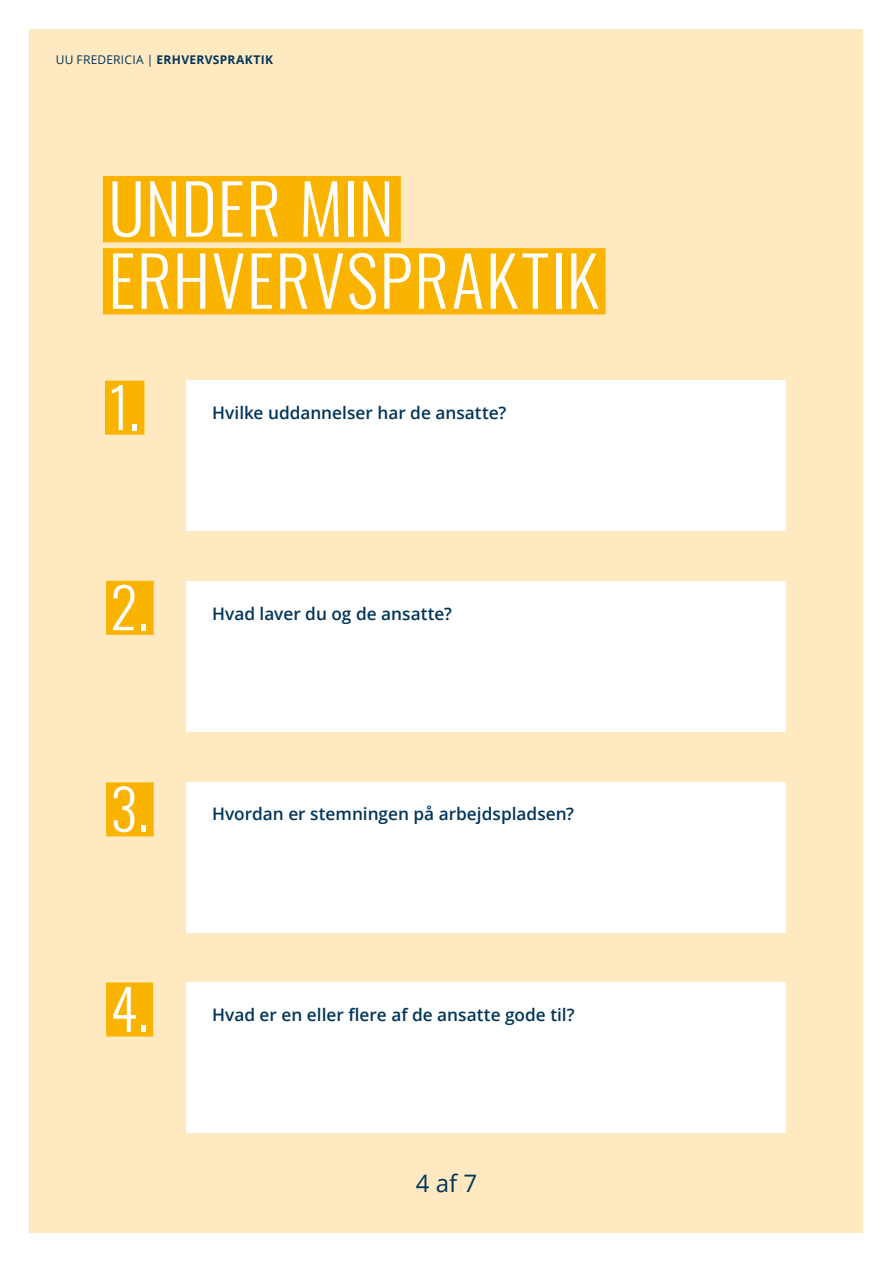
<style>
.page{position:relative;width:893px;height:1263px;background:#fff}
.page>*{position:absolute;margin:0;border:0;box-sizing:border-box;transform-origin:0 0}
.FK_brød{font:300 68.25px "Oswald";letter-spacing:.02em;color:#fff}
.FK_brød-2{font:300 55.65px "Oswald";color:#fff}
.Gul{font:300 55.65px "Oswald";color:#fff}
.t1{font:24px "Open Sans";color:#00355c}
.FK_underrubrik{font:600 17.25px "Open Sans";color:#00355c}
.t2{font:700 12px "Open Sans";letter-spacing:.025em;color:#00355c}
.s1{font-weight:400}
</style>
<div class="page">
<div style="left:30px;top:30px;width:833px;height:1203px;background:#ffe9c0"></div>
<div style="left:103px;top:176px;width:298px;height:66px;background:#fab400"></div>
<div style="left:103px;top:248px;width:503px;height:66px;background:#fab400"></div>
<div style="left:105px;top:381px;width:39px;height:54px;background:#fab400"></div>
<div style="left:106px;top:581px;width:48px;height:54px;background:#fab400"></div>
<div style="left:106px;top:782px;width:48px;height:54px;background:#fab400"></div>
<div style="left:106px;top:982px;width:47px;height:54px;background:#fab400"></div>
<div style="left:186px;top:381px;width:599px;height:150px;background:#fff"></div>
<div style="left:186px;top:581px;width:599px;height:151px;background:#fff"></div>
<div style="left:186px;top:782px;width:599px;height:150px;background:#fff"></div>
<div style="left:186px;top:982px;width:599px;height:151px;background:#fff"></div>
<p class="t2" style="left:56px;top:51px;width:219px"><span class="s1">UU FREDERICIA |</span> ERHVERVSPRAKTIK</p>
<p class="FK_brød" style="left:108px;top:148px;width:287px">UNDER MIN</p>
<p class="FK_brød" style="left:108px;top:220px;width:492px">ERHVERVSPRAKTIK</p>
<p class="FK_brød-2" style="left:109px;top:358px;width:31px">1.</p>
<p class="FK_brød-2" style="left:110px;top:558px;width:39px">2.</p>
<p class="FK_brød-2" style="left:110px;top:760px;width:39px">3.</p>
<p class="Gul" style="left:110px;top:960px;width:39px">4.</p>
<p class="FK_underrubrik" style="left:212px;top:401px;width:296px">Hvilke uddannelser har de ansatte?</p>
<p class="FK_underrubrik" style="left:212px;top:601px;width:241px">Hvad laver du og de ansatte?</p>
<p class="FK_underrubrik" style="left:212px;top:802px;width:363px">Hvordan er stemningen på arbejdspladsen?</p>
<p class="FK_underrubrik" style="left:212px;top:1002px;width:364px">Hvad er en eller flere af de ansatte gode til?</p>
<h3 class="t1" style="left:416px;top:1167px;width:63px">4 af 7</h3>
</div>
